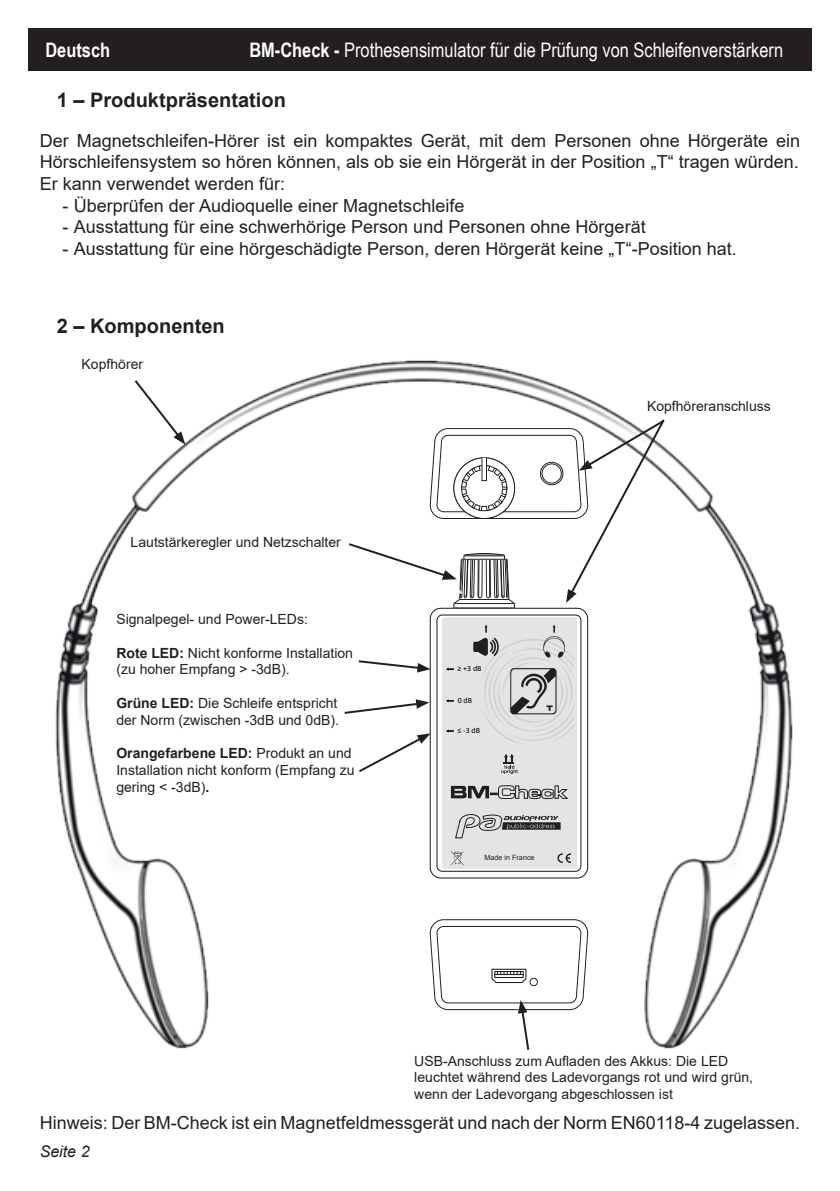
<style>
.page{position:relative;width:840px;height:1191px;background:#fff}
.page>*{position:absolute;margin:0;border:0;box-sizing:border-box;transform-origin:0 0}
.t1{font:20px "Arial Narrow";color:#fff}
.Gros_Titre{font:700 20px "Arial";color:#231f20}
.t2{font:700 20px "Arial Narrow";color:#fff}
.t3{font:18px/21.6px "Arial";color:#231f20}
.t4{font:italic 16px "Arial";color:#231f20}
.t5{font:14px/16.8px "Arial";color:#231f20}
.t6{font:8px "Calibri";color:#000001}
.t7{font:7.2px "Arial";color:#231f20}
.s1{font-weight:700}
</style>
<div class="page">
<div style="left:28px;top:28px;width:783px;height:43px;background:#231f20"></div>
<img style="left:55px;top:360px;width:738px;height:689px">
<svg style="left:133px;top:378px;width:52px;height:67px"></svg>
<svg style="left:356px;top:659px;width:74px;height:13px"></svg>
<svg style="left:342px;top:699px;width:87px;height:16px"></svg>
<svg style="left:356px;top:733px;width:74px;height:41px"></svg>
<svg style="left:346px;top:417px;width:320px;height:191px"></svg>
<svg style="left:429px;top:919px;width:159px;height:131px"></svg>
<p class="t2" style="left:45px;top:35px;width:66px">Deutsch</p>
<p class="t1" style="left:249px;top:35px;width:535px"><span class="s1">BM-Check -</span> Prothesensimulator für die Prüfung von Schleifenverstärkern</p>
<p class="Gros_Titre" style="left:57px;top:85px;width:230px">1 – Produktpräsentation</p>
<p class="t3" style="left:40px;top:129px;width:761px">Der Magnetschleifen-Hörer ist ein kompaktes Gerät, mit dem Personen ohne Hörgeräte ein<br>Hörschleifensystem so hören können, als ob sie ein Hörgerät in der Position „T“ tragen würden.</p>
<p class="t3" style="left:40px;top:173px;width:247px">Er kann verwendet werden für:</p>
<p class="t3" style="left:62px;top:194px;width:403px">- Überprüfen der Audioquelle einer Magnetschleife</p>
<p class="t3" style="left:62px;top:216px;width:584px">- Ausstattung für eine schwerhörige Person und Personen ohne Hörgerät</p>
<p class="t3" style="left:62px;top:237px;width:675px">- Ausstattung für eine hörgeschädigte Person, deren Hörgerät keine „T“-Position hat.</p>
<p class="Gros_Titre" style="left:57px;top:312px;width:169px">2 – Komponenten</p>
<p class="t5" style="left:82px;top:356px;width:63px">Kopfhörer</p>
<p class="t5" style="left:130px;top:533px;width:212px">Lautstärkeregler und Netzschalter</p>
<p class="t5" style="left:116px;top:610px;width:193px">Signalpegel- und Power-LEDs:</p>
<p class="t5" style="left:116px;top:644px;width:238px"><span class="s1">Rote LED:</span> Nicht konforme Installation (zu hoher Empfang &gt; -3dB).</p>
<p class="t5" style="left:116px;top:694px;width:224px"><span class="s1">Grüne LED:</span> Die Schleife entspricht der Norm (zwischen -3dB und 0dB).</p>
<p class="t5" style="left:116px;top:745px;width:240px"><span class="s1">Orangefarbene LED:</span> Produkt an und<br>Installation nicht konform (Empfang zu gering &lt; -3dB)<span class="s1">.</span></p>
<p class="t6" style="left:457px;top:662px;width:25px">≥ +3 dB</p>
<p class="t6" style="left:457px;top:694px;width:16px">0 dB</p>
<p class="t6" style="left:457px;top:724px;width:24px">≤ -3 dB</p>
<p class="t7" style="left:484px;top:852px;width:52px">Made in France</p>
<p class="t5" style="left:646px;top:397px;width:125px">Kopfhöreranschluss</p>
<p class="t5" style="left:414px;top:1052px;width:340px">USB-Anschluss zum Aufladen des Akkus: Die LED leuchtet während des Ladevorgangs rot und wird grün, wenn der Ladevorgang abgeschlossen ist</p>
<p class="t3" style="left:40px;top:1112px;width:761px">Hinweis: Der BM-Check ist ein Magnetfeldmessgerät und nach der Norm EN60118-4 zugelassen.</p>
<p class="t4" style="left:40px;top:1141px;width:51px">Seite 2</p>
</div>
